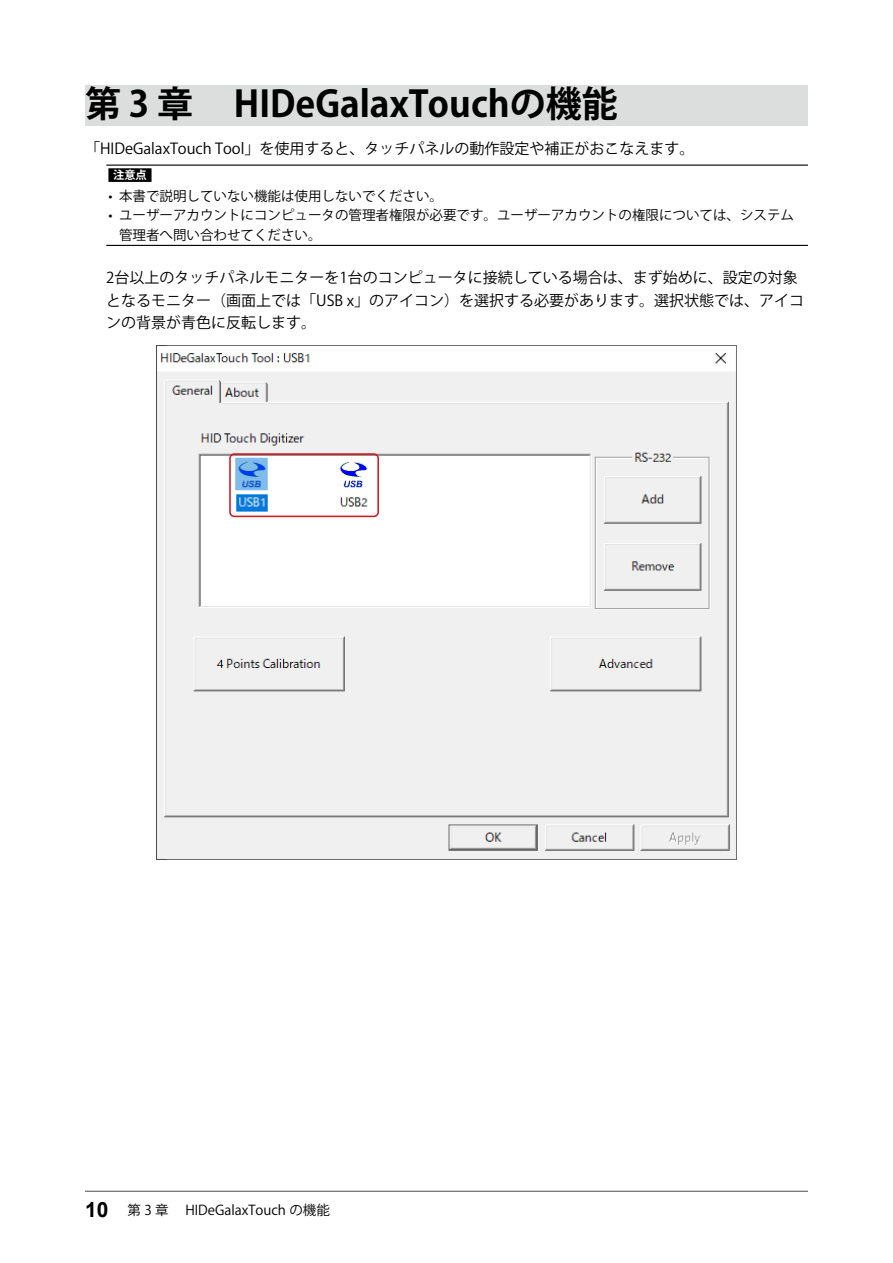
<style>
.page{position:relative;width:893px;height:1263px;background:#fff}
.page>*{position:absolute;margin:0;border:0;box-sizing:border-box;transform-origin:0 0}
.t1{font:700 36px "Koz Go Pro";color:#000}
.t2{font:15px/22.5px "Koz Go Pro";color:#000}
.t3{font:13.5px/19.5px "Koz Go Pro";color:#000}
.t4{font:700 11.25px "Koz Go Pro";color:#fff}
.s1{font-family:"Arial";font-weight:700;font-size:21px}
</style>
<div class="page">
<div style="left:85px;top:85px;width:723px;height:40px;background:#dcdddd"></div>
<hr style="left:106px;top:165px;width:702px;height:1px;background:#000">
<hr style="left:106px;top:245px;width:702px;height:1px;background:#000">
<div style="left:108px;top:168px;width:44px;height:14px;background:#000"></div>
<img style="left:157px;top:353px;width:579px;height:506px">
<div style="left:229px;top:453px;width:150px;height:64px;border:2px solid #d0121b;border-radius:4px"></div>
<hr style="left:85px;top:1191px;width:723px;height:1px;background:#595757">
<h1 class="t1" style="left:85px;top:80px;width:534px">第 3 章 HIDeGalaxTouchの機能</h1>
<p class="t2" style="left:85px;top:138px;width:611px">「HIDeGalaxTouch Tool」を使用すると、タッチパネルの動作設定や補正がおこなえます。</p>
<p class="t4" style="left:113px;top:168px;width:35px">注意点</p>
<p class="t3" style="left:108px;top:186px;width:336px">• 本書で説明していない機能は使用しないでください。</p>
<p class="t3" style="left:119px;top:206px;width:677px;text-indent:-11px">• ユーザーアカウントにコンピュータの管理者権限が必要です。ユーザーアカウントの権限については、システム管理者へ問い合わせてください。</p>
<p class="t2" style="left:106px;top:267px;width:699px">2台以上のタッチパネルモニターを1台のコンピュータに接続している場合は、まず始めに、設定の対象となるモニター（画面上では「USB x」のアイコン）を選択する必要があります。選択状態では、アイコンの背景が青色に反転します。</p>
<p class="t3" style="left:85px;top:1201px;width:246px"><span class="s1">10</span> 第 3 章　HIDeGalaxTouch の機能</p>
</div>
